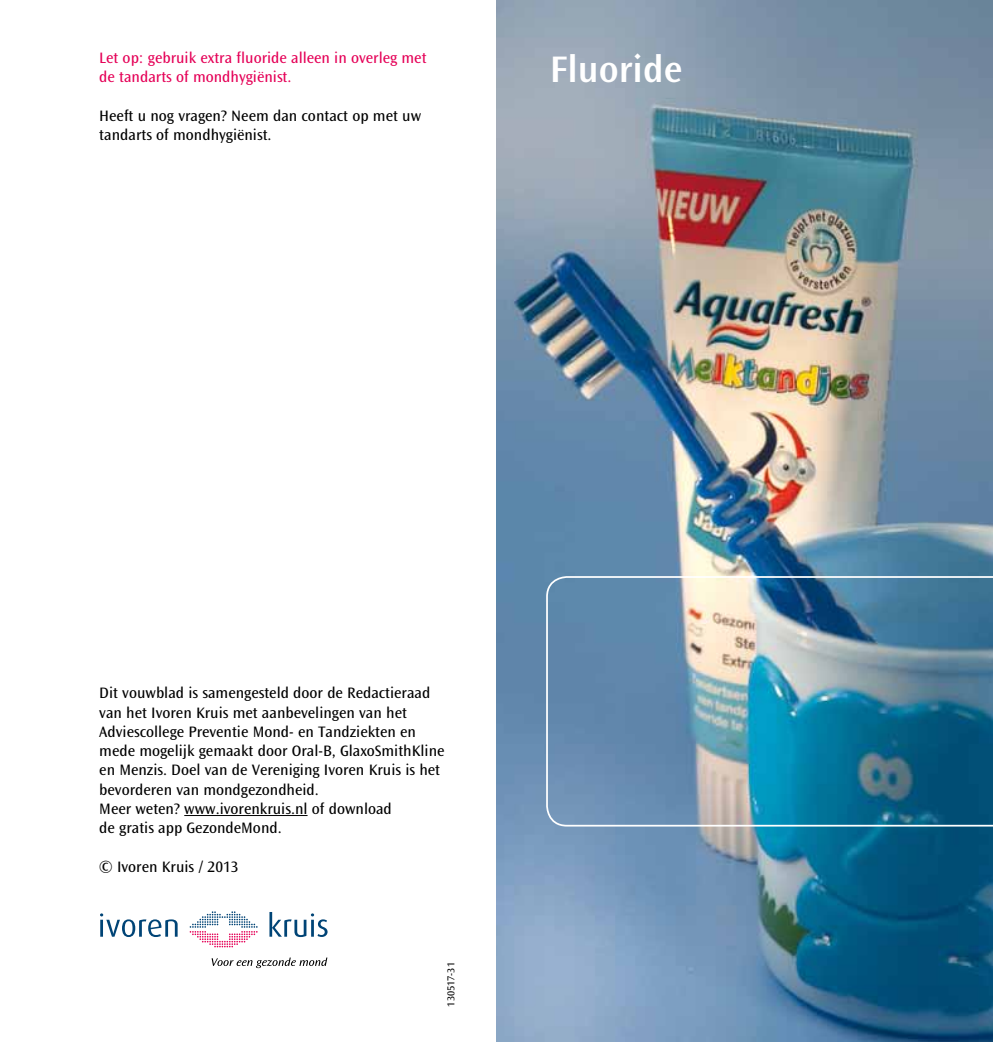
<style>
.page{position:relative;width:993px;height:1042px;background:#fff}
.page>*{position:absolute;margin:0;border:0;box-sizing:border-box;transform-origin:0 0}
.t1{font:600 38.5px "Ocean Sans Std";color:#fff}
.t2{font:15.75px/19.2px "Ocean Sans Std";color:#000}
.t3{font:15.75px/19.2px "Ocean Sans Std";color:#e50057}
.t4{font:10.5px "Ocean Sans Std";color:#000}
</style>
<div class="page">
<img style="left:496px;top:0;width:496px;height:1042px">
<hr style="left:184px;top:815px;width:123px;height:1px;background:#000">
<img style="left:546px;top:576px;width:446px;height:250px">
<svg style="left:189px;top:911px;width:68px;height:36px"></svg>
<svg style="left:100px;top:913px;width:77px;height:24px"></svg>
<svg style="left:269px;top:912px;width:58px;height:25px"></svg>
<svg style="left:211px;top:957px;width:116px;height:11px"></svg>
<p class="t3" style="left:99px;top:48px;width:328px">Let op: gebruik extra fluoride alleen in overleg met de tandarts of mondhygiënist.</p>
<p class="t2" style="left:99px;top:106px;width:323px">Heeft u nog vragen? Neem dan contact op met uw tandarts of mondhygiënist.</p>
<h1 class="t1" style="left:549px;top:48px;width:134px">Fluoride</h1>
<p class="t2" style="left:99px;top:684px;width:346px">Dit vouwblad is samengesteld door de Redactieraad van het Ivoren Kruis met aanbevelingen van het Adviescollege Preventie Mond- en Tandziekten en mede mogelijk gemaakt door Oral-B, GlaxoSmithKline en Menzis. Doel van de Vereniging Ivoren Kruis is het bevorderen van mondgezondheid.<br>Meer weten? www.ivorenkruis.nl of download<br>de gratis app GezondeMond.</p>
<p class="t2" style="left:99px;top:857px;width:141px">© Ivoren Kruis / 2013</p>
<p class="t4" style="left:445px;top:1006px;width:46px;rotate:-90deg">130517-31</p>
</div>
